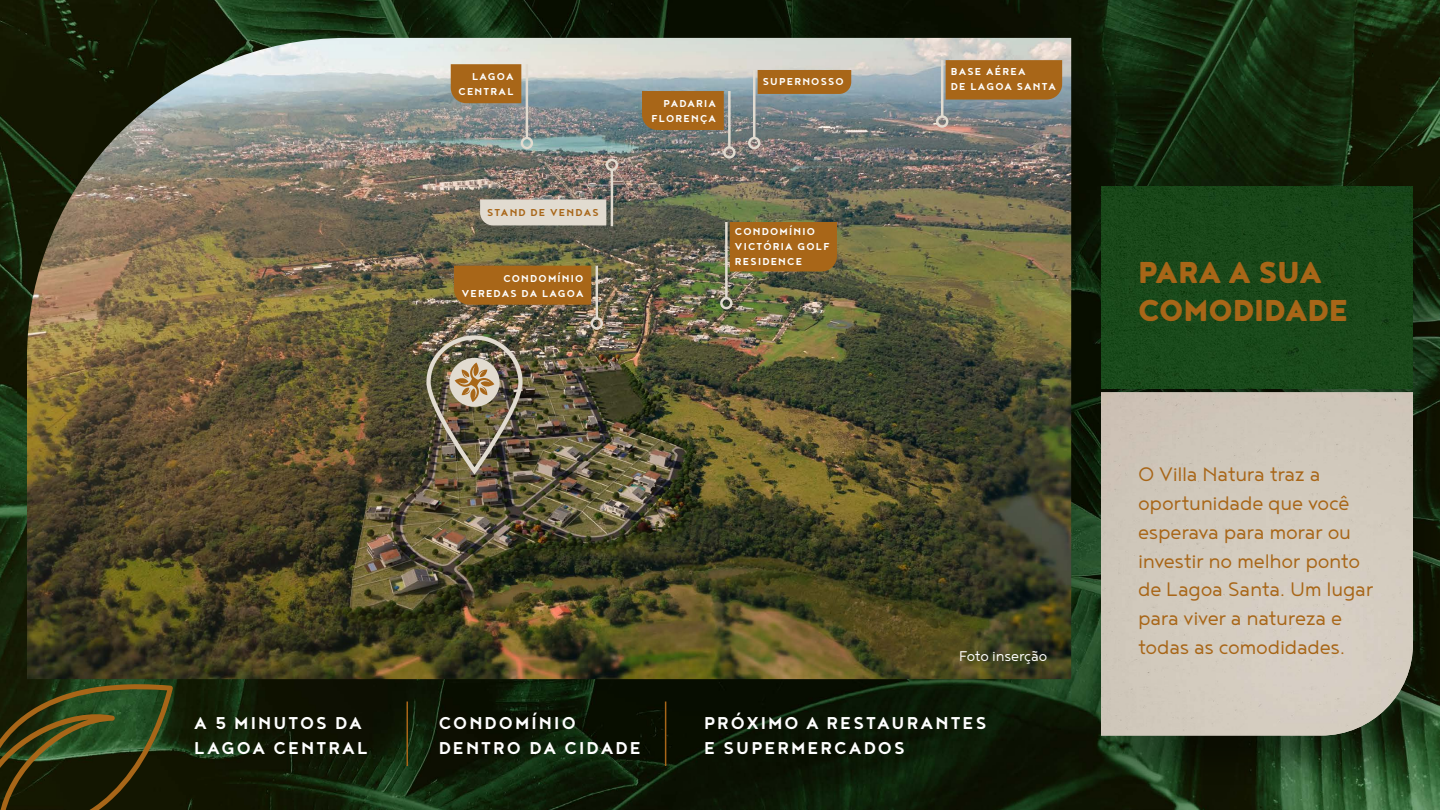
<style>
.page{position:relative;width:1440px;height:810px;background:#fff}
.page>*{position:absolute;margin:0;border:0;box-sizing:border-box;transform-origin:0 0}
.t1{font:900 37.05px/38.5px "Noyh";color:#a86618}
.t2{font:300 24px/28.8px "Noyh";letter-spacing:-.015em;color:#a86618}
.t3{font:700 21px/25.2px "Noyh";letter-spacing:.1em;color:#fff}
.t4{font:300 17.33px "Noyh";letter-spacing:-.015em;color:#fff}
.t5{font:700 12.3px/14.8px "Noyh";letter-spacing:.1em;color:#fff;text-align:right}
.t6{font:700 12.3px "Noyh";letter-spacing:.1em;color:#a86618}
</style>
<div class="page">
<img style="left:0;top:0;width:1440px;height:810px">
<div style="left:1102px;top:188px;width:338px;height:599px;background:#000;opacity:.3"></div>
<div style="left:1101px;top:187px;width:312px;height:202px;background:#194719"></div>
<img style="left:1101px;top:392px;width:312px;height:344px">
<hr style="left:665px;top:702px;width:1px;height:64px;background:#a86618">
<hr style="left:406px;top:702px;width:2px;height:64px;background:#a86618">
<svg style="left:0;top:519px;width:173px;height:291px;background:#2a3310"></svg>
<img style="left:27px;top:38px;width:1044px;height:641px">
<div style="left:426px;top:335px;width:97px;height:138px;border:4px solid #e1dbd0;border-radius:45px"></div>
<div style="left:449px;top:358px;width:51px;height:49px;background:#e1dbd0;border-radius:50%"></div>
<svg style="left:455px;top:362px;width:39px;height:40px"></svg>
<div style="left:454px;top:266px;width:137px;height:39px;background:#a86618"></div>
<div style="left:480px;top:199px;width:126px;height:26px;background:#e1dbd0"></div>
<div style="left:642px;top:91px;width:82px;height:39px;background:#a86618"></div>
<div style="left:451px;top:64px;width:70px;height:39px;background:#a86618"></div>
<div style="left:730px;top:222px;width:107px;height:50px;background:#a86618"></div>
<div style="left:758px;top:70px;width:93px;height:24px;background:#a86618"></div>
<hr style="left:596px;top:266px;width:2px;height:52px;background:#e1dbd0">
<div style="left:591px;top:317px;width:12px;height:13px;border:2px solid #e1dbd0;border-radius:50%"></div>
<hr style="left:611px;top:170px;width:2px;height:56px;background:#e1dbd0">
<div style="left:606px;top:159px;width:12px;height:12px;border:2px solid #e1dbd0;border-radius:50%"></div>
<hr style="left:728px;top:91px;width:3px;height:56px;background:#e1dbd0">
<div style="left:723px;top:146px;width:13px;height:13px;border:2px solid #e1dbd0;border-radius:50%"></div>
<hr style="left:526px;top:64px;width:2px;height:74px;background:#e1dbd0">
<div style="left:521px;top:137px;width:12px;height:12px;border:2px solid #e1dbd0;border-radius:50%"></div>
<hr style="left:725px;top:222px;width:3px;height:76px;background:#e1dbd0">
<div style="left:720px;top:297px;width:13px;height:12px;border:2px solid #e1dbd0;border-radius:50%"></div>
<hr style="left:753px;top:70px;width:2px;height:68px;background:#e1dbd0">
<div style="left:748px;top:137px;width:12px;height:12px;border:2px solid #e1dbd0;border-radius:50%"></div>
<div style="left:946px;top:60px;width:116px;height:40px;background:#a86618"></div>
<hr style="left:941px;top:60px;width:2px;height:57px;background:#e1dbd0">
<div style="left:936px;top:115px;width:12px;height:13px;border:2px solid #e1dbd0;border-radius:50%"></div>
<p class="t5" style="left:458px;top:69px;width:57px">LAGOA<br>CENTRAL</p>
<p class="t6" style="left:487px;top:205px;width:113px">STAND DE VENDAS</p>
<p class="t5" style="left:462px;top:271px;width:123px">CONDOMÍNIO<br>VEREDAS DA LAGOA</p>
<p class="t5" style="left:652px;top:96px;width:66px">PADARIA<br>FLORENÇA</p>
<p class="t5" style="left:763px;top:74px;width:82px">SUPERNOSSO</p>
<p class="t5" style="left:735px;top:224px;width:96px;text-align:left">CONDOMÍNIO<br>VICTÓRIA GOLF<br>RESIDENCE</p>
<p class="t5" style="left:951px;top:64px;width:107px;text-align:left">BASE AÉREA<br>DE LAGOA SANTA</p>
<p class="t4" style="left:959px;top:647px;width:90px">Foto inserção</p>
<p class="t3" style="left:194px;top:710px;width:175px">A 5 MINUTOS DA<br>LAGOA CENTRAL</p>
<p class="t3" style="left:439px;top:710px;width:203px">CONDOMÍNIO<br>DENTRO DA CIDADE</p>
<p class="t3" style="left:704px;top:710px;width:284px">PRÓXIMO A RESTAURANTES<br>E SUPERMERCADOS</p>
<h1 class="t1" style="left:1138px;top:252px;width:211px">PARA A SUA<br>COMODIDADE</h1>
<p class="t2" style="left:1138px;top:459px;width:237px">O Villa Natura traz a oportunidade que você esperava para morar ou investir no melhor ponto de Lagoa Santa. Um lugar para viver a natureza e todas as comodidades.</p>
</div>
